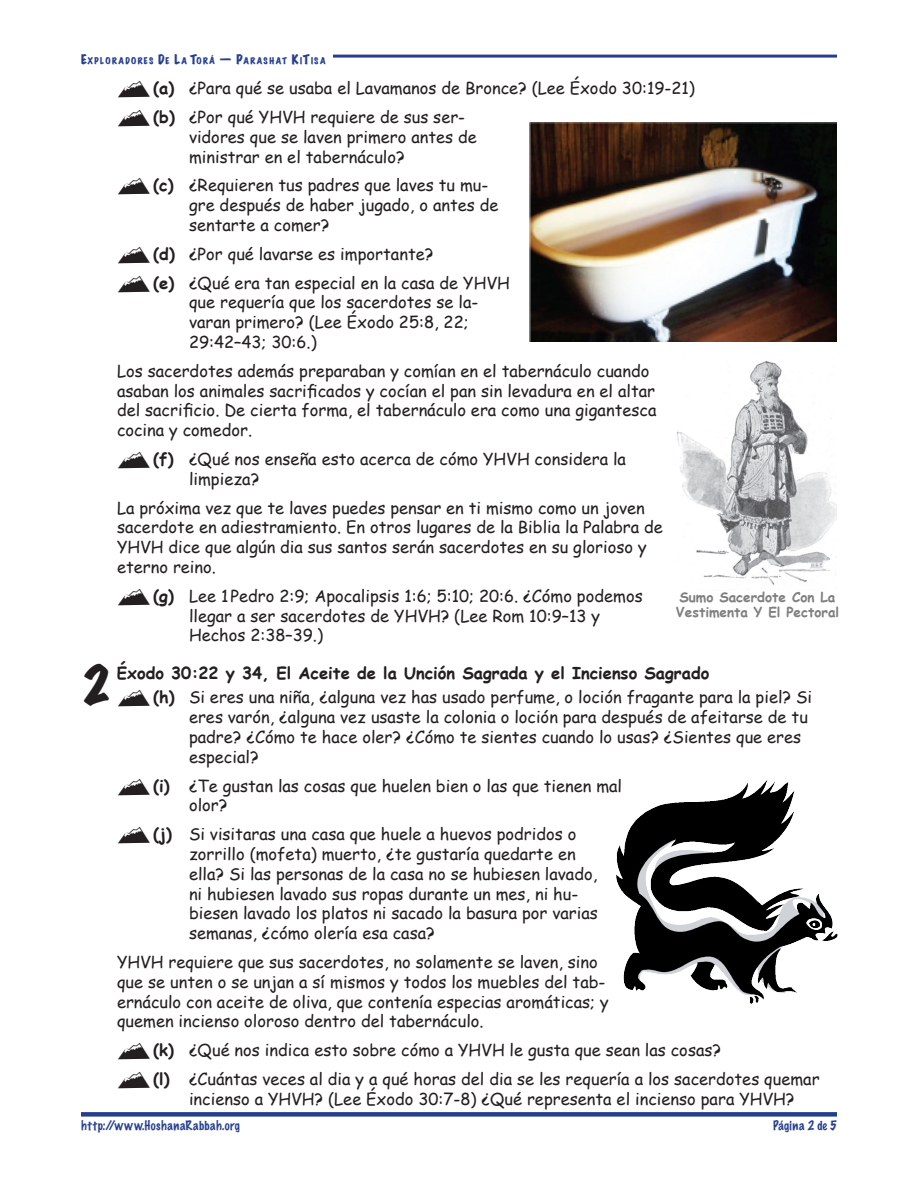
<style>
.page{position:relative;width:918px;height:1188px;background:#fff}
.page>*{position:absolute;margin:0;border:0;box-sizing:border-box;transform-origin:0 0}
.TE___hanging_indent{font:expanded 46.5px "Marker Felt";color:#231f20}
.TE_Lists_MTN_dbat{font:16.5px/19.8px "Comic Sans MS";color:#231f20}
.TE_indent_left_2p{font:16.5px/19.8px "Comic Sans MS";color:#231f20}
.TE___hanging_indent-2{font:700 16.5px "Comic Sans MS";color:#231f20}
.TE_Caption{font:700 13.5px/15px "Comic Sans MS";color:#808080}
.TE_Master_Page_Foot{font:100 12px "Marker Felt";letter-spacing:.045em;color:#253f8e}
.TE_Master_Page_Foot-2{font:100 12px "Marker Felt";letter-spacing:.015em;color:#253f8e}
.TE_Master_Headers_A{font:expanded 8.4px "Marker Felt";letter-spacing:.155em;color:#253f8e}
.s1{font-size:12px}
.s2{font-size:10.5px}
.s3{font-family:"Outfitters"}
.s4{font-weight:700}
</style>
<div class="page">
<div style="left:81px;top:1112px;width:756px;height:5px;background:#253f8e"></div>
<hr style="left:333px;top:55px;width:504px;height:3px;background:#253f8e">
<img style="left:677px;top:361px;width:160px;height:224px">
<img style="left:616px;top:780px;width:221px;height:224px">
<img style="left:530px;top:122px;width:307px;height:219px">
<p class="TE_Master_Headers_A" style="left:81px;top:54px;width:246px"><span class="s1">E</span>XPLORADORES <span class="s1">D</span>E <span class="s1">L</span>A <span class="s1">T</span>OR<span class="s2">Á</span> <span class="s1">— P</span>ARASHAT <span class="s1">K</span>I<span class="s1">T</span>ISA</p>
<p class="TE_Lists_MTN_dbat" style="left:117px;top:78px;width:579px"><span class="s3">X</span><span class="s4">(a)</span> ¿Para qué se usaba el Lavamanos de Bronce? (Lee Éxodo 30:19-21)</p>
<p class="TE_Lists_MTN_dbat" style="left:189px;top:107px;width:290px;text-indent:-72px"><span class="s3">X</span><span class="s4">(b)</span> ¿Por qué YHVH requiere de sus ser&shy;vidores que se laven primero antes de ministrar en el tabernáculo?</p>
<p class="TE_Lists_MTN_dbat" style="left:189px;top:175px;width:311px;text-indent:-72px"><span class="s3">X</span><span class="s4">(c)</span> ¿Requieren tus padres que laves tu mu&shy;gre después de haber jugado, o antes de sentarte a comer?</p>
<p class="TE_Lists_MTN_dbat" style="left:117px;top:243px;width:318px"><span class="s3">X</span><span class="s4">(d)</span> ¿Por qué lavarse es importante?</p>
<p class="TE_Lists_MTN_dbat" style="left:189px;top:272px;width:322px;text-indent:-72px"><span class="s3">X</span><span class="s4">(e)</span> ¿Qué era tan especial en la casa de YHVH que requería que los sacerdotes se la&shy;varan primero? (Lee Éxodo 25:8, 22; 29:42–43; 30:6.)</p>
<p class="TE_indent_left_2p" style="left:117px;top:360px;width:541px">Los sacerdotes además preparaban y comían en el tabernáculo cuando asaban los animales sacrificados y cocían el pan sin levadura en el altar del sacrificio. De cierta forma, el tabernáculo era como una gigantesca cocina y comedor.</p>
<p class="TE_Lists_MTN_dbat" style="left:189px;top:449px;width:439px;text-indent:-72px"><span class="s3">X</span><span class="s4">(f)</span> ¿Qué nos enseña esto acerca de cómo YHVH considera la limpieza?</p>
<p class="TE_indent_left_2p" style="left:117px;top:497px;width:547px">La próxima vez que te laves puedes pensar en ti mismo como un joven sacerdote en adiestramiento. En otros lugares de la Biblia la Palabra de YHVH dice que algún dia sus santos serán sacerdotes en su glorioso y eterno reino.</p>
<p class="TE_Lists_MTN_dbat" style="left:189px;top:585px;width:455px;text-indent:-72px"><span class="s3">X</span><span class="s4">(g)</span> Lee 1Pedro 2:9; Apocalipsis 1:6; 5:10; 20:6. ¿Cómo podemos llegar a ser sacerdotes de YHVH? (Lee Rom 10:9–13 y<br>Hechos 2:38–39.)</p>
<p class="TE_Caption" style="left:676px;top:589px;width:165px">Sumo Sacerdote Con La<br>Vestimenta Y El Pectoral</p>
<p class="TE___hanging_indent" style="left:81px;top:651px;width:32px">2</p>
<p class="TE___hanging_indent-2" style="left:117px;top:661px;width:594px">Éxodo 30:22 y 34, El Aceite de la Unción Sagrada y el Incienso Sagrado</p>
<p class="TE_Lists_MTN_dbat" style="left:189px;top:687px;width:625px;text-indent:-72px"><span class="s3">X</span><span class="s4">(h)</span> Si eres una niña, ¿alguna vez has usado perfume, o loción fragante para la piel? Si eres varón, ¿alguna vez usaste la colonia o loción para después de afeitarse de tu padre? ¿Cómo te hace oler? ¿Cómo te sientes cuando lo usas? ¿Sientes que eres especial?</p>
<p class="TE_Lists_MTN_dbat" style="left:189px;top:775px;width:435px;text-indent:-72px"><span class="s3">X</span><span class="s4">(i)</span> ¿Te gustan las cosas que huelen bien o las que tienen mal olor?</p>
<p class="TE_Lists_MTN_dbat" style="left:189px;top:824px;width:411px;text-indent:-72px"><span class="s3">X</span><span class="s4">(j)</span> Si visitaras una casa que huele a huevos podridos o zorrillo (mofeta) muerto, ¿te gustaría quedarte en ella? Si las personas de la casa no se hubiesen lavado, ni hubiesen lavado sus ropas durante un mes, ni hu&shy;biesen lavado los platos ni sacado la basura por varias semanas, ¿cómo olería esa casa?</p>
<p class="TE_indent_left_2p" style="left:117px;top:952px;width:493px">YHVH requiere que sus sacerdotes, no solamente se laven, sino que se unten o se unjan a sí mismos y todos los muebles del tab&shy;ernáculo con aceite de oliva, que contenía especias aromáticas; y quemen incienso oloroso dentro del tabernáculo.</p>
<p class="TE_Lists_MTN_dbat" style="left:117px;top:1040px;width:606px"><span class="s3">X</span><span class="s4">(k)</span> ¿Qué nos indica esto sobre cómo a YHVH le gusta que sean las cosas?</p>
<p class="TE_Lists_MTN_dbat" style="left:189px;top:1069px;width:632px;text-indent:-72px"><span class="s3">X</span><span class="s4">(l)</span> ¿Cuántas veces al dia y a qué horas del dia se les requería a los sacerdotes quemar incienso a YHVH? (Lee Éxodo 30:7-8) ¿Qué representa el incienso para YHVH?</p>
<p class="TE_Master_Page_Foot" style="left:81px;top:1117px;width:161px">http://www.HoshanaRabbah.org</p>
<p class="TE_Master_Page_Foot-2" style="left:773px;top:1117px;width:65px">Página 2 de 5</p>
</div>
